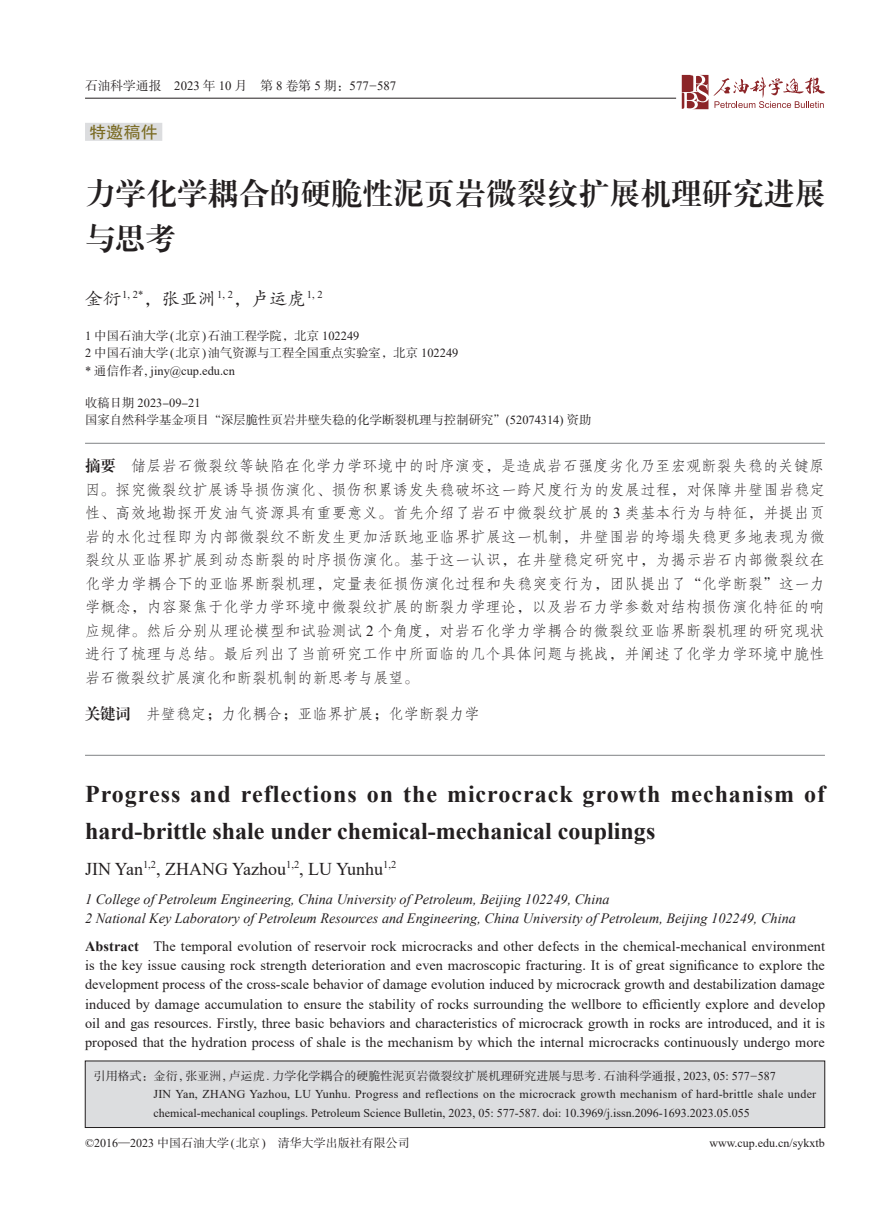
<style>
.page{position:relative;width:893px;height:1212px;background:#fff}
.page>*{position:absolute;margin:0;border:0;box-sizing:border-box;transform-origin:0 0}
.t1{font:30px/45px "FZXBSK GBK1 0";letter-spacing:.03em;color:#231f20}
.t2{font:700 24px/37px "Times New Roman";letter-spacing:.025em;color:#231f20}
.t3{font:18px "Times New Roman";color:#231f20}
.t4{font:18px "FZKTK GBK1 0";letter-spacing:.01em;color:#231f20}
.t5{font:16.8px "FZHTJW GB1 0";color:#7b6c24}
.t6{font:15.15px/23.4px "FZFSK GBK1 0";color:#231f20;text-align:justify}
.t7{font:14.25px/19.2px "Times New Roman";letter-spacing:.005em;color:#231f20;text-align:justify}
.t8{font:italic 14.25px/19.2px "Times New Roman";color:#231f20}
.t9{font:12.75px "Times New Roman";color:#231f20}
.t10{font:12.3px/17.2px "FZSSK GBK1 0";color:#231f20}
.t11{font:12.3px "Times New Roman";color:#231f20}
.t12{font:12px/18.6px "Times New Roman";color:#231f20}
.t13{font:12px "FZSSK GBK1 0";color:#231f20}
.s1{font-family:"FZSSK GBK1 0"}
.s2{font-family:"FZBSJW GB1 0"}
.s3{font-family:"Times New Roman"}
.s4{font-family:"FZSSJW GB1 0"}
.s5{font-family:"FZXBSK GBK1 0"}
.s6{font-weight:700}
</style>
<div class="page">
<hr style="left:85px;top:98px;width:591px;height:1px;background:#231f20">
<svg style="left:682px;top:75px;width:143px;height:34px"></svg>
<div style="left:85px;top:123px;width:77px;height:18px;background:#dcdddf"></div>
<hr style="left:85px;top:443px;width:740px;height:1px;background:#808285">
<hr style="left:85px;top:755px;width:740px;height:1px;background:#808285">
<div style="left:85px;top:1061px;width:740px;height:66px;background:#dcdddf"></div>
<div style="left:85px;top:1061px;width:740px;height:67px;border:1px solid #231f20"></div>
<p class="t9" style="left:85px;top:77px;width:313px"><span class="s1">石油科学通报</span> 2023 <span class="s1">年</span> 10 <span class="s1">月 第</span> 8 <span class="s1">卷第</span> 5 <span class="s1">期：</span>577<span class="s2">-</span>587</p>
<p class="t5" style="left:89px;top:123px;width:70px">特邀稿件</p>
<h1 class="t1" style="left:85px;top:172px;width:742px">力学化学耦合的硬脆性泥页岩微裂纹扩展机理研究进展与思考</h1>
<p class="t4" style="left:85px;top:290px;width:239px">金衍<sup>1,</sup> <sup>2*</sup>，张亚洲<sup>1,</sup> <sup>2</sup>，卢运虎<sup>1,</sup> <sup>2</sup></p>
<p class="t10" style="left:85px;top:328px;width:375px"><span class="s3">1</span> 中国石油大学<span class="s3">(</span>北京<span class="s3">)</span>石油工程学院，北京 <span class="s3">102249<br>2</span> 中国石油大学<span class="s3">(</span>北京<span class="s3">)</span>油气资源与工程全国重点实验室，北京 <span class="s3">102249</span></p>
<p class="t11" style="left:85px;top:362px;width:151px">* <span class="s1">通信作者</span>, jiny@cup.edu.cn</p>
<p class="t11" style="left:85px;top:394px;width:117px"><span class="s1">收稿日期</span> 2023<span class="s4">-</span>09<span class="s4">-</span>21</p>
<p class="t10" style="left:85px;top:412px;width:508px">国家自然科学基金项目“深层脆性页岩井壁失稳的化学断裂机理与控制研究”<span class="s3">(52074314)</span> 资助</p>
<p class="t6" style="left:85px;top:455px;width:741px"><span class="s5">摘要</span> 储层岩石微裂纹等缺陷在化学力学环境中的时序演变，是造成岩石强度劣化乃至宏观断裂失稳的关键原因。探究微裂纹扩展诱导损伤演化、损伤积累诱发失稳破坏这一跨尺度行为的发展过程，对保障井壁围岩稳定性、高效地勘探开发油气资源具有重要意义。首先介绍了岩石中微裂纹扩展的 <span class="s3">3</span> 类基本行为与特征，并提出页岩的水化过程即为内部微裂纹不断发生更加活跃地亚临界扩展这一机制，井壁围岩的垮塌失稳更多地表现为微裂纹从亚临界扩展到动态断裂的时序损伤演化。基于这一认识，在井壁稳定研究中，为揭示岩石内部微裂纹在化学力学耦合下的亚临界断裂机理，定量表征损伤演化过程和失稳突变行为，团队提出了“化学断裂”这一力学概念，内容聚焦于化学力学环境中微裂纹扩展的断裂力学理论，以及岩石力学参数对结构损伤演化特征的响应规律。然后分别从理论模型和试验测试 <span class="s3">2</span> 个角度，对岩石化学力学耦合的微裂纹亚临界断裂机理的研究现状进行了梳理与总结。最后列出了当前研究工作中所面临的几个具体问题与挑战，并阐述了化学力学环境中脆性岩石微裂纹扩展演化和断裂机制的新思考与展望。</p>
<p class="t6" style="left:85px;top:702px;width:396px"><span class="s5">关键词</span> 井壁稳定；力化耦合；亚临界扩展；化学断裂力学</p>
<h2 class="t2" style="left:85px;top:774px;width:742px">Progress and reflections on the microcrack growth mechanism of hard-brittle shale under chemical-mechanical couplings</h2>
<p class="t3" style="left:85px;top:856px;width:313px">JIN Yan<sup>1,2</sup>, ZHANG Yazhou<sup>1,2</sup>, LU Yunhu<sup>1,2</sup></p>
<p class="t8" style="left:85px;top:889px;width:712px">1 College of Petroleum Engineering, China University of Petroleum, Beijing 102249, China<br>2 National Key Laboratory of Petroleum Resources and Engineering, China University of Petroleum, Beijing 102249, China</p>
<p class="t7" style="left:85px;top:936px;width:742px"><span class="s6">Abstract</span> The temporal evolution of reservoir rock microcracks and other defects in the chemical-mechanical environment is the key issue causing rock strength deterioration and even macroscopic fracturing. It is of great significance to explore the development process of the cross-scale behavior of damage evolution induced by microcrack growth and destabilization damage induced by damage accumulation to ensure the stability of rocks surrounding the wellbore to efficiently explore and develop oil and gas resources. Firstly, three basic behaviors and characteristics of microcrack growth in rocks are introduced, and it is proposed that the hydration process of shale is the mechanism by which the internal microcracks continuously undergo more</p>
<p class="t13" style="left:94px;top:1069px;width:683px">引用格式：金衍<span class="s3">,</span> 张亚洲<span class="s3">,</span> 卢运虎<span class="s3">.</span> 力学化学耦合的硬脆性泥页岩微裂纹扩展机理研究进展与思考<span class="s3">.</span> 石油科学通报<span class="s3">, 2023, 05: 577</span><span class="s2">-</span><span class="s3">587</span></p>
<p class="t12" style="left:153px;top:1084px;width:664px">JIN Yan, ZHANG Yazhou, LU Yunhu. Progress and reflections on the microcrack growth mechanism of hard-brittle shale under chemical-mechanical couplings. Petroleum Science Bulletin, 2023, 05: 577-587. doi: 10.3969/j.issn.2096-1693.2023.05.055</p>
<p class="t13" style="left:85px;top:1136px;width:326px"><span class="s3">©2016</span>—<span class="s3">2023</span> 中国石油大学<span class="s3">(</span>北京<span class="s3">)</span> 清华大学出版社有限公司</p>
<p class="t12" style="left:709px;top:1133px;width:117px">www.cup.edu.cn/sykxtb</p>
</div>
